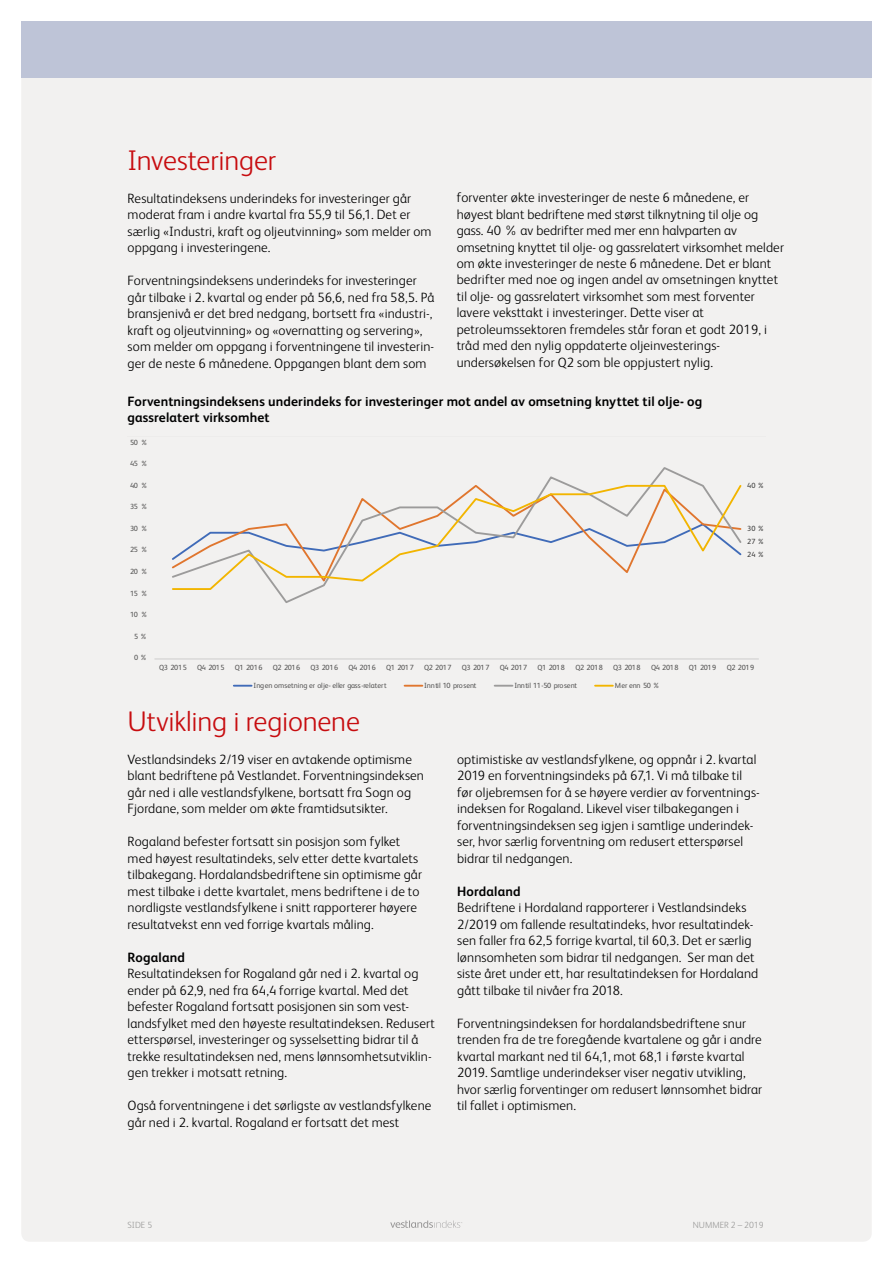
<style>
.page{position:relative;width:893px;height:1263px;background:#fff}
.page>*{position:absolute;margin:0;border:0;box-sizing:border-box;transform-origin:0 0}
.t1{font:300 28.5px "FS Albert";letter-spacing:-.005em;color:#c70c0f}
.t2{font:300 13.5px/16.5px "FS Albert";letter-spacing:.01em;color:#000}
.t3{font:700 13.5px/16.2px "FS Albert";letter-spacing:.01em;color:#000}
.t4{font:300 9px "FS Albert";color:#9d9d9c}
.t5{font:7.5px "FS Albert";letter-spacing:-.045em;color:#595959}
.t6{font:7.5px "FS Albert";color:#595959}
.t7{font:7.5px/13.2px "FS Albert";color:#404040}
</style>
<div class="page">
<div style="left:21px;top:21px;width:851px;height:1221px;background:#f2f1f0;border-radius:9px"></div>
<div style="left:10px;top:12px;width:876px;height:68px;background:#000;opacity:.25"></div>
<div style="left:21px;top:21px;width:851px;height:56px;background:#bec4d7"></div>
<svg style="left:154px;top:467px;width:605px;height:220px"></svg>
<svg style="left:390px;top:1220px;width:72px;height:8px"></svg>
<h1 class="t1" style="left:128px;top:141px;width:150px">Investeringer</h1>
<p class="t2" style="left:128px;top:189px;width:305px">Resultatindeksens underindeks for investeringer går moderat fram i andre kvartal fra 55,9 til 56,1. Det er særlig «Industri, kraft og oljeutvinning» som melder om oppgang i investeringene.</p>
<p class="t2" style="left:128px;top:271px;width:308px">Forventningsindeksens underindeks for investeringer går tilbake i 2. kvartal og ender på 56,6, ned fra 58,5. På bransjenivå er det bred nedgang, bortsett fra «industri-, kraft og oljeutvinning» og «overnatting og servering», som melder om oppgang i forventningene til investerin&shy;ger de neste 6 månedene. Oppgangen blant dem som</p>
<p class="t2" style="left:457px;top:189px;width:329px">forventer økte investeringer de neste 6 månedene, er høyest blant bedriftene med størst tilknytning til olje og gass. 40 % av bedrifter med mer enn halvparten av omsetning knyttet til olje- og gassrelatert virksomhet melder om økte investeringer de neste 6 månedene. Det er blant bedrifter med noe og ingen andel av omsetningen knyttet til olje- og gassrelatert virksomhet som mest forventer lavere veksttakt i investeringer. Dette viser at petroleumssektoren fremdeles står foran et godt 2019, i tråd med den nylig oppdaterte oljeinvesterings&shy;undersøkelsen for Q2 som ble oppjustert nylig.</p>
<p class="t3" style="left:127px;top:393px;width:576px">Forventningsindeksens underindeks for investeringer mot andel av omsetning knyttet til olje- og gassrelatert virksomhet</p>
<p class="t5" style="left:130px;top:437px;width:19px">50 %</p>
<p class="t5" style="left:130px;top:459px;width:19px">45 %</p>
<p class="t5" style="left:130px;top:480px;width:19px">40 %</p>
<p class="t5" style="left:130px;top:502px;width:19px">35 %</p>
<p class="t5" style="left:130px;top:523px;width:19px">30 %</p>
<p class="t5" style="left:130px;top:545px;width:19px">25 %</p>
<p class="t5" style="left:130px;top:566px;width:19px">20 %</p>
<p class="t5" style="left:130px;top:588px;width:19px">15 %</p>
<p class="t5" style="left:130px;top:610px;width:19px">10 %</p>
<p class="t5" style="left:134px;top:631px;width:15px">5 %</p>
<p class="t5" style="left:134px;top:653px;width:15px">0 %</p>
<p class="t7" style="left:747px;top:478px;width:19px">40 %</p>
<p class="t7" style="left:747px;top:521px;width:19px">30 %<br>27 %</p>
<p class="t7" style="left:747px;top:548px;width:19px">24 %</p>
<p class="t5" style="left:159px;top:662px;width:29px">Q3 2015</p>
<p class="t5" style="left:197px;top:662px;width:29px">Q4 2015</p>
<p class="t5" style="left:235px;top:662px;width:29px">Q1 2016</p>
<p class="t5" style="left:273px;top:662px;width:29px">Q2 2016</p>
<p class="t5" style="left:311px;top:662px;width:29px">Q3 2016</p>
<p class="t5" style="left:348px;top:662px;width:29px">Q4 2016</p>
<p class="t5" style="left:386px;top:662px;width:29px">Q1 2017</p>
<p class="t5" style="left:424px;top:662px;width:29px">Q2 2017</p>
<p class="t5" style="left:462px;top:662px;width:29px">Q3 2017</p>
<p class="t5" style="left:500px;top:662px;width:29px">Q4 2017</p>
<p class="t5" style="left:537px;top:662px;width:29px">Q1 2018</p>
<p class="t5" style="left:575px;top:662px;width:29px">Q2 2018</p>
<p class="t5" style="left:613px;top:662px;width:29px">Q3 2018</p>
<p class="t5" style="left:651px;top:662px;width:29px">Q4 2018</p>
<p class="t5" style="left:689px;top:662px;width:29px">Q1 2019</p>
<p class="t5" style="left:727px;top:662px;width:29px">Q2 2019</p>
<p class="t6" style="left:254px;top:680px;width:135px">Ingen omsetning er olje- eller gass-relatert</p>
<p class="t5" style="left:424px;top:680px;width:54px">Inntil 10 prosent</p>
<p class="t5" style="left:514px;top:680px;width:64px">Inntil 11-50 prosent</p>
<p class="t5" style="left:615px;top:680px;width:47px">Mer enn 50 %</p>
<h1 class="t1" style="left:128px;top:702px;width:234px">Utvikling i regionene</h1>
<p class="t2" style="left:128px;top:750px;width:298px">Vestlandsindeks 2/19 viser en avtakende optimisme blant bedriftene på Vestlandet. Forventningsindeksen går ned i alle vestlandsfylkene, bortsatt fra Sogn og Fjordane, som melder om økte framtidsutsikter.</p>
<p class="t2" style="left:128px;top:832px;width:296px">Rogaland befester fortsatt sin posisjon som fylket med høyest resultatindeks, selv etter dette kvartalets tilbakegang. Hordalandsbedriftene sin optimisme går mest tilbake i dette kvartalet, mens bedriftene i de to nordligste vestlandsfylkene i snitt rapporterer høyere resultatvekst enn ved forrige kvartals måling.</p>
<p class="t3" style="left:128px;top:948px;width:59px">Rogaland</p>
<p class="t2" style="left:128px;top:964px;width:309px">Resultatindeksen for Rogaland går ned i 2. kvartal og ender på 62,9, ned fra 64,4 forrige kvartal. Med det befester Rogaland fortsatt posisjonen sin som vest&shy;landsfylket med den høyeste resultatindeksen. Redusert etterspørsel, investeringer og sysselsetting bidrar til å trekke resultatindeksen ned, mens lønnsomhetsutviklin&shy;gen trekker i motsatt retning.</p>
<p class="t2" style="left:128px;top:1096px;width:305px">Også forventningene i det sørligste av vestlandsfylkene går ned i 2. kvartal. Rogaland er fortsatt det mest</p>
<p class="t2" style="left:457px;top:750px;width:304px">optimistiske av vestlandsfylkene, og oppnår i 2. kvartal 2019 en forventningsindeks på 67,1. Vi må tilbake til før oljebremsen for å se høyere verdier av forventnings&shy;indeksen for Rogaland. Likevel viser tilbakegangen i forventningsindeksen seg igjen i samtlige underindek&shy;ser, hvor særlig forventning om redusert etterspørsel bidrar til nedgangen.</p>
<p class="t3" style="left:457px;top:882px;width:65px">Hordaland</p>
<p class="t2" style="left:457px;top:898px;width:303px">Bedriftene i Hordaland rapporterer i Vestlandsindeks 2/2019 om fallende resultatindeks, hvor resultatindek&shy;sen faller fra 62,5 forrige kvartal, til 60,3. Det er særlig lønnsomheten som bidrar til nedgangen. Ser man det siste året under ett, har resultatindeksen for Hordaland gått tilbake til nivåer fra 2018.</p>
<p class="t2" style="left:457px;top:1014px;width:307px">Forventningsindeksen for hordalandsbedriftene snur trenden fra de tre foregående kvartalene og går i andre kvartal markant ned til 64,1, mot 68,1 i første kvartal 2019. Samtlige underindekser viser negativ utvikling, hvor særlig forventinger om redusert lønnsomhet bidrar til fallet i optimismen.</p>
<p class="t4" style="left:128px;top:1219px;width:26px">SIDE 5</p>
<p class="t4" style="left:693px;top:1219px;width:72px">NUMMER 2 – 2019</p>
</div>
